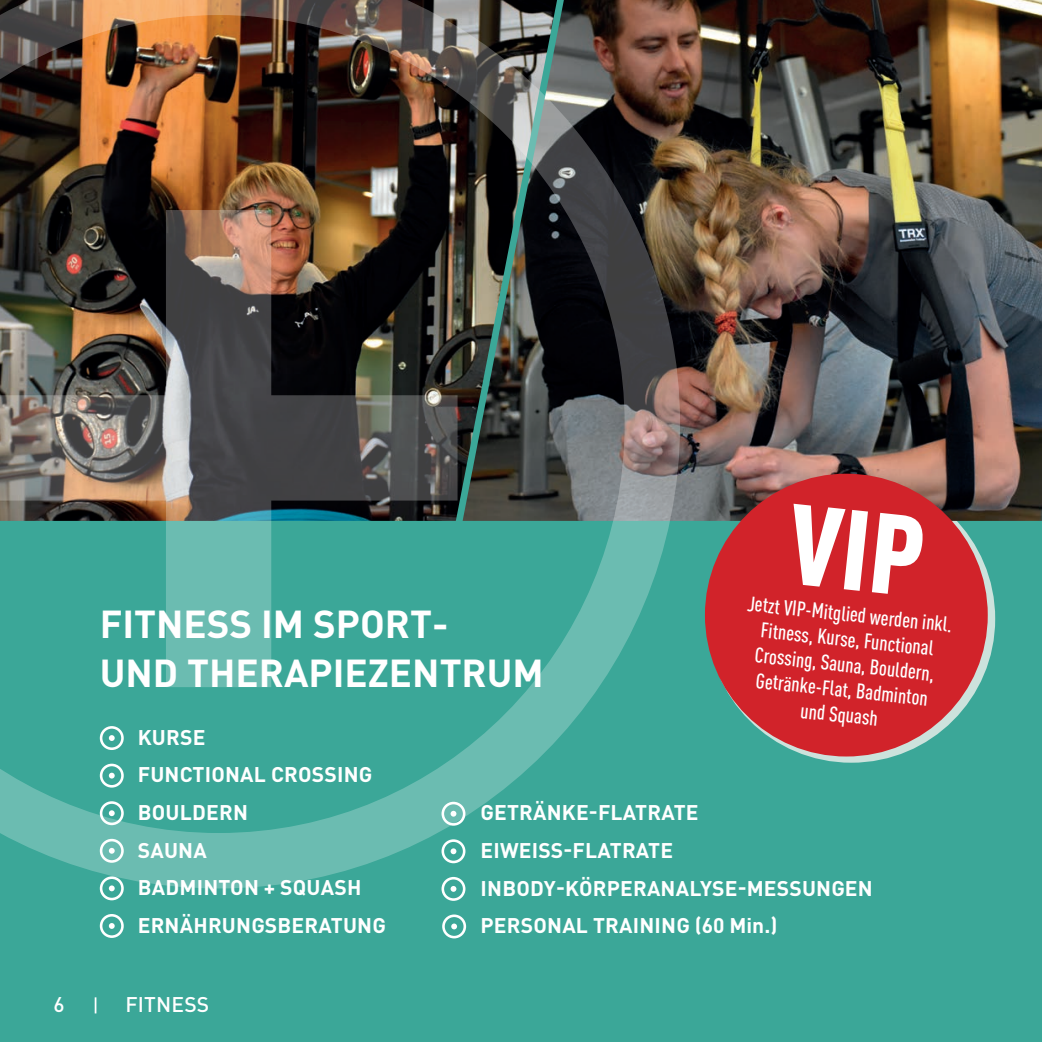
<style>
.page{position:relative;width:1042px;height:1042px;background:#3ba798}
.page>*{position:absolute;margin:0;border:0;box-sizing:border-box;transform-origin:0 0}
.t1{font:500 1108.8px "DIN";color:#fff}
.t2{font:700 38.5px/49px "DIN";color:#fff}
.t3{font:700 21px/37.6px "DIN Pro";letter-spacing:.01em;color:#fff}
.t4{font:500 21px/25.2px "DIN Cond";color:#fff;text-align:center}
.t5{font:500 21px "DIN Pro";letter-spacing:.01em;color:#fff}
</style>
<div class="page">
<svg style="left:707px;top:475px;width:288px;height:288px;background:#c6d8d2"></svg>
<img style="left:680px;top:0;width:362px;height:521px">
<img style="left:0;top:0;width:680px;height:888px">
<div style="left:705px;top:474px;width:283px;height:282px;background:#d1232a;border-radius:50%"></div>
<svg style="left:95px;top:997px;width:1px;height:16px"></svg>
<div style="left:100px;top:914px;width:24px;height:24px;border:3px solid #fff;border-radius:50%"></div>
<svg style="left:109px;top:923px;width:6px;height:6px"></svg>
<div style="left:441px;top:802px;width:24px;height:23px;border:3px solid #fff;border-radius:50%"></div>
<svg style="left:450px;top:811px;width:6px;height:5px"></svg>
<div style="left:100px;top:876px;width:24px;height:24px;border:3px solid #fff;border-radius:50%"></div>
<svg style="left:109px;top:885px;width:6px;height:6px"></svg>
<div style="left:441px;top:877px;width:24px;height:24px;border:3px solid #fff;border-radius:50%"></div>
<svg style="left:450px;top:886px;width:6px;height:6px"></svg>
<div style="left:442px;top:914px;width:24px;height:24px;border:3px solid #fff;border-radius:50%"></div>
<svg style="left:451px;top:923px;width:6px;height:6px"></svg>
<div style="left:441px;top:839px;width:24px;height:24px;border:3px solid #fff;border-radius:50%"></div>
<svg style="left:450px;top:848px;width:6px;height:6px"></svg>
<div style="left:100px;top:801px;width:24px;height:24px;border:3px solid #fff;border-radius:50%"></div>
<svg style="left:109px;top:810px;width:6px;height:6px"></svg>
<div style="left:100px;top:839px;width:24px;height:24px;border:3px solid #fff;border-radius:50%"></div>
<svg style="left:109px;top:848px;width:6px;height:6px"></svg>
<div style="left:100px;top:763px;width:24px;height:24px;border:3px solid #fff;border-radius:50%"></div>
<svg style="left:109px;top:773px;width:6px;height:5px"></svg>
<div style="left:100px;top:726px;width:24px;height:24px;border:3px solid #fff;border-radius:50%"></div>
<svg style="left:109px;top:735px;width:6px;height:6px"></svg>
<h1 class="t1" style="left:-77px;top:-359px;width:592px">+</h1>
<h2 class="t2" style="left:100px;top:598px;width:445px">FITNESS IM SPORT-<br>UND THERAPIEZENTRUM</h2>
<p class="t4" style="left:749px;top:590px;width:207px;rotate:6deg">Jetzt VIP-Mitglied werden inkl.<br>Fitness, Kurse, Functional<br>Crossing, Sauna, Bouldern,<br>Getränke-Flat, Badminton<br>und Squash</p>
<p class="t5" style="left:53px;top:990px;width:13px">6</p>
<p class="t3" style="left:138px;top:717px;width:249px">KURSE<br>FUNCTIONAL CROSSING<br>BOULDERN<br>SAUNA<br>BADMINTON + SQUASH<br>ERNÄHRUNGSBERATUNG</p>
<p class="t5" style="left:125px;top:990px;width:85px">FITNESS</p>
<p class="t3" style="left:480px;top:793px;width:394px">GETRÄNKE-FLATRATE<br>EIWEISS-FLATRATE<br>INBODY-KÖRPERANALYSE-MESSUNGEN<br>PERSONAL TRAINING (60 Min.)</p>
</div>
